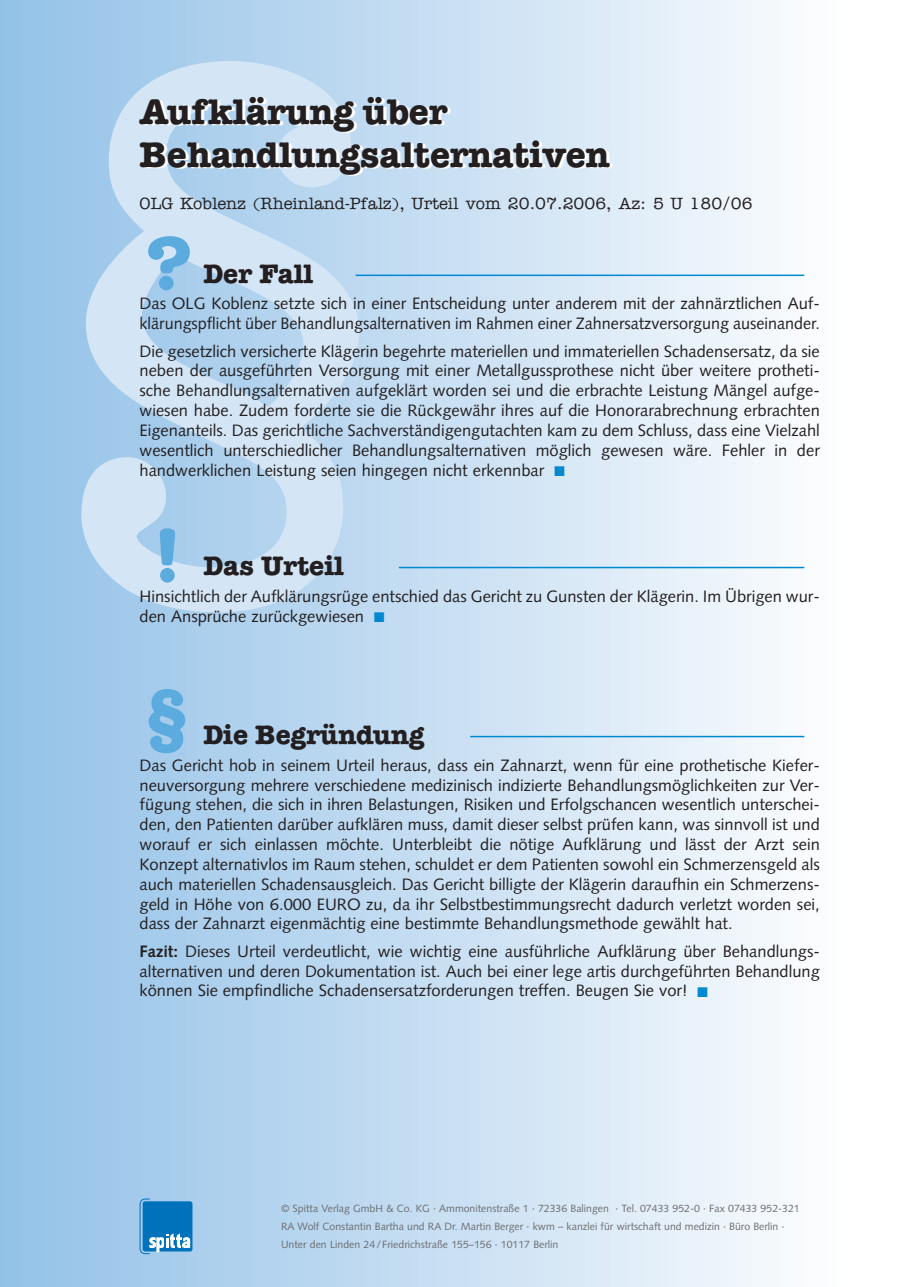
<style>
.page{position:relative;width:918px;height:1287px;background:#fff}
.page>*{position:absolute;margin:0;border:0;box-sizing:border-box;transform-origin:0 0}
.t1{font:500 651.75px "American Typewriter";color:#d4e6f6}
.t2{font:700 75px "American Typewriter";color:#5babdf}
.t3{font:700 36px/43.2px "American Typewriter";color:#231f20}
.t4{font:700 27px "American Typewriter";color:#231f20}
.t5{font:16.5px/19.8px "Syntax";color:#231f20;text-align:justify}
.t6{font:500 16.5px "American Typewriter";color:#231f20}
.t7{font:10.5px/18px "Syntax";color:#6c6d70}
.s1{font-family:"Monotype Sorts";font-size:13.5px;color:#0089cf}
.s2{font-weight:700}
</style>
<div class="page">
<div style="left:0;top:0;width:841px;height:1287px;background:linear-gradient(to right,#92c0e7,#fbfcfe)"></div>
<hr style="left:356px;top:275px;width:448px;height:1px;background:#0089cf">
<hr style="left:399px;top:567px;width:405px;height:1px;background:#0089cf">
<hr style="left:470px;top:736px;width:334px;height:1px;background:#0089cf">
<svg style="left:139px;top:1198px;width:53px;height:56px"></svg>
<h1 class="t1" style="left:2px;top:66px;width:432px">§</h1>
<h3 class="t3" style="left:140px;top:93px;width:472px">Aufklärung über<br>Behandlungsalternativen</h3>
<p class="t6" style="left:140px;top:198px;width:615px">OLG Koblenz (Rheinland-Pfalz), Urteil vom 20.07.2006, Az: 5 U 180/06</p>
<h2 class="t2" style="left:145px;top:237px;width:51px">?</h2>
<h3 class="t4" style="left:203px;top:264px;width:111px">Der Fall</h3>
<p class="t5" style="left:140px;top:295px;width:682px">Das OLG Koblenz setzte sich in einer Entscheidung unter anderem mit der zahnärztlichen Auf&shy;klärungspflicht über Behandlungsalternativen im Rahmen einer Zahnersatzversorgung auseinander.</p>
<p class="t5" style="left:140px;top:343px;width:682px">Die gesetzlich versicherte Klägerin begehrte materiellen und immateriellen Schadensersatz, da sie neben der ausgeführten Versorgung mit einer Metallgussprothese nicht über weitere protheti&shy;sche Behandlungsalternativen aufgeklärt worden sei und die erbrachte Leistung Mängel aufge&shy;wiesen habe. Zudem forderte sie die Rückgewähr ihres auf die Honorarabrechnung erbrachten Eigenanteils. Das gerichtliche Sachverständigengutachten kam zu dem Schluss, dass eine Vielzahl wesentlich unterschiedlicher Behandlungsalternativen möglich gewesen wäre. Fehler in der handwerklichen Leistung seien hingegen nicht erkennbar <span class="s1">■</span></p>
<h2 class="t2" style="left:153px;top:529px;width:30px">!</h2>
<h3 class="t4" style="left:203px;top:556px;width:142px">Das Urteil</h3>
<p class="t5" style="left:140px;top:588px;width:682px">Hinsichtlich der Aufklärungsrüge entschied das Gericht zu Gunsten der Klägerin. Im Übrigen wur&shy;den Ansprüche zurückgewiesen <span class="s1">■</span></p>
<h2 class="t2" style="left:142px;top:690px;width:51px">§</h2>
<h3 class="t4" style="left:203px;top:725px;width:223px">Die Begründung</h3>
<p class="t5" style="left:140px;top:757px;width:682px">Das Gericht hob in seinem Urteil heraus, dass ein Zahnarzt, wenn für eine prothetische Kiefer&shy;neuversorgung mehrere verschiedene medizinisch indizierte Behandlungsmöglichkeiten zur Ver&shy;fügung stehen, die sich in ihren Belastungen, Risiken und Erfolgschancen wesentlich unterschei&shy;den, den Patienten darüber aufklären muss, damit dieser selbst prüfen kann, was sinnvoll ist und worauf er sich einlassen möchte. Unterbleibt die nötige Aufklärung und lässt der Arzt sein Konzept alternativlos im Raum stehen, schuldet er dem Patienten sowohl ein Schmerzensgeld als auch materiellen Schadensausgleich. Das Gericht billigte der Klägerin daraufhin ein Schmerzens&shy;geld in Höhe von 6.000 EURO zu, da ihr Selbstbestimmungsrecht dadurch verletzt worden sei, dass der Zahnarzt eigenmächtig eine bestimmte Behandlungsmethode gewählt hat.</p>
<p class="t5" style="left:140px;top:943px;width:682px"><span class="s2">Fazit:</span> Dieses Urteil verdeutlicht, wie wichtig eine ausführliche Aufklärung über Behandlungs&shy;alternativen und deren Dokumentation ist. Auch bei einer lege artis durchgeführten Behandlung können Sie empfindliche Schadensersatzforderungen treffen. Beugen Sie vor! <span class="s1">■</span></p>
<p class="t7" style="left:281px;top:1200px;width:520px">© Spitta Verlag GmbH &amp; Co. KG · Ammonitenstraße 1 · 72336 Balingen · Tel. 07433 952-0 · Fax 07433 952-321<br>RA Wolf Constantin Bartha und RA Dr. Martin Berger · kwm – kanzlei für wirtschaft und medizin · Büro Berlin ·<br>Unter den Linden 24/Friedrichstraße 155–156 · 10117 Berlin</p>
</div>
